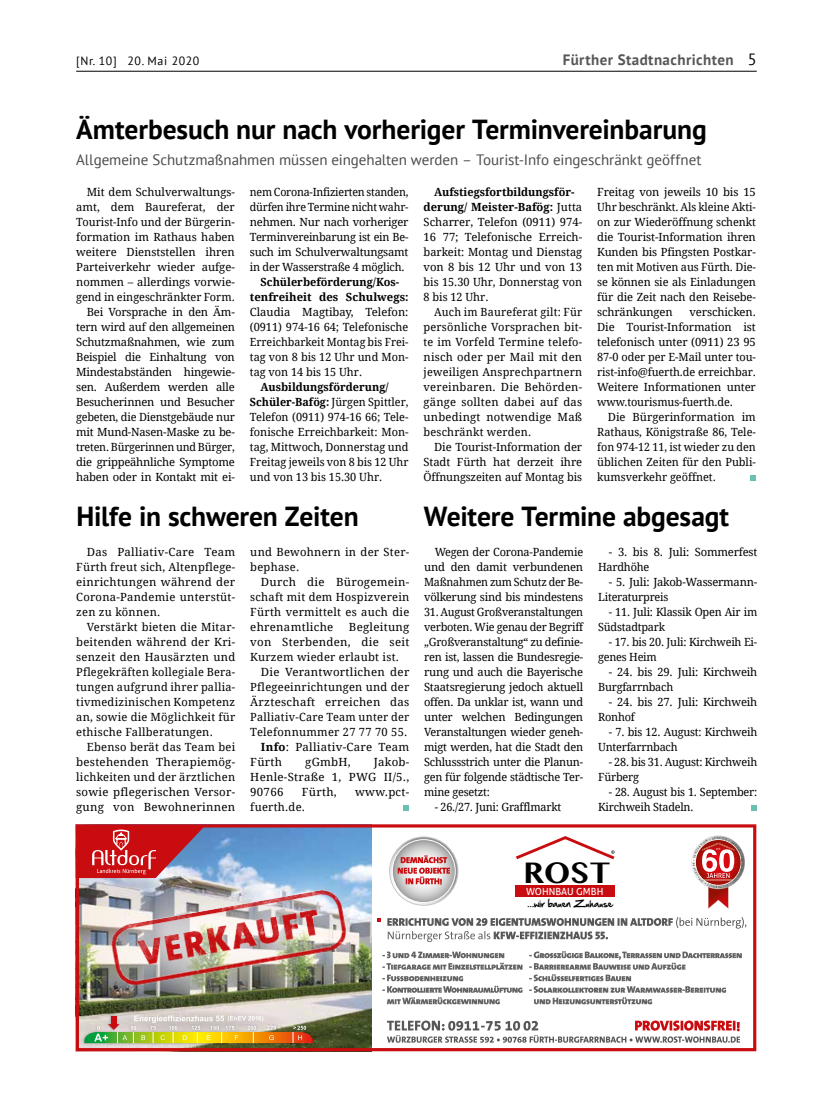
<style>
.page{position:relative;width:833px;height:1117px;background:#fff}
.page>*{position:absolute;margin:0;border:0;box-sizing:border-box;transform-origin:0 0}
.t1{font:700 29.38px "Bangla MN";color:#000}
.t2{font:700 27.5px "PT Sans";letter-spacing:-.005em;color:#000}
.t3{font:15px "PT Sans";letter-spacing:-.005em;color:#4a4a49}
.t4{font:700 15px "PT Sans";letter-spacing:.03em;color:#575756}
.t5{font:11.88px "PT Sans";letter-spacing:.05em;color:#000}
.t6{font:11.25px/15px "Droid Serif";color:#000;text-align:justify}
.t7{font:11.25px/15px "Droid Serif";letter-spacing:-.02em;color:#000}
.t8{font:11.25px/15px "Droid Serif";color:#000;text-align:justify;scale:.96 1}
.t9{font:11.25px/15px "Droid Serif";letter-spacing:.025em;color:#000}
.t10{font:11.25px/15px "Droid Serif";color:#000;text-align:justify;scale:.95 1}
.t11{font:700 11.25px/15px "Droid Serif";color:#000;text-align:center}
.t12{font:9.75px "Aller";color:#fff}
.t13{font:8.62px "Hand Of Sean";color:#000}
.s1{font-weight:400;font-size:16.25px;color:#000}
.s2{font-weight:700}
</style>
<div class="page">
<hr style="left:76px;top:71px;width:680px;height:1px;background:#000">
<svg style="left:750px;top:475px;width:6px;height:5px"></svg>
<svg style="left:403px;top:805px;width:6px;height:5px"></svg>
<svg style="left:751px;top:805px;width:6px;height:5px"></svg>
<img style="left:80px;top:828px;width:292px;height:218px">
<div style="left:515px;top:885px;width:99px;height:11px;background:#c90c0f"></div>
<svg style="left:516px;top:836px;width:99px;height:24px"></svg>
<svg style="left:387px;top:1020px;width:353px;height:22px"></svg>
<svg style="left:80px;top:828px;width:125px;height:14px;background:#c42228"></svg>
<svg style="left:529px;top:951px;width:213px;height:53px"></svg>
<svg style="left:393px;top:951px;width:129px;height:53px"></svg>
<div style="left:82px;top:1013px;width:233px;height:32px;background:#000;opacity:.26"></div>
<svg style="left:80px;top:1032px;width:233px;height:10px;background:#c6b027"></svg>
<img style="left:80px;top:842px;width:313px;height:190px">
<img style="left:100px;top:877px;width:258px;height:120px">
<svg style="left:387px;top:916px;width:360px;height:25px"></svg>
<div style="left:76px;top:824px;width:680px;height:226px;border:3px solid #c90c0f"></div>
<svg style="left:389px;top:836px;width:69px;height:69px"></svg>
<div style="left:389px;top:836px;width:69px;height:69px;border:1px solid #c6c6c6;border-radius:50%"></div>
<svg style="left:392px;top:839px;width:63px;height:63px"></svg>
<div style="left:392px;top:839px;width:63px;height:63px;border:1px solid #fff;border-radius:50%"></div>
<svg style="left:398px;top:855px;width:52px;height:29px"></svg>
<svg style="left:691px;top:835px;width:54px;height:73px"></svg>
<p class="t5" style="left:76px;top:53px;width:125px">[Nr. 10] 20. Mai 2020</p>
<h3 class="t4" style="left:562px;top:50px;width:196px">Fürther Stadtnachrichten <span class="s1">5</span></h3>
<h2 class="t2" style="left:76px;top:111px;width:632px">Ämterbesuch nur nach vorheriger Terminvereinbarung</h2>
<h3 class="t3" style="left:76px;top:150px;width:627px">Allgemeine Schutzmaßnahmen müssen eingehalten werden – Tourist-Info eingeschränkt geöffnet</h3>
<p class="t7" style="left:76px;top:184px;width:160px;text-align:right">Mit dem Schulverwaltungs&shy;amt, dem Baureferat, der<br>Tourist-Info und der Bürgerin&shy;formation im Rathaus haben weitere Dienststellen ihren<br>Parteiverkehr wieder aufge&shy;nommen – allerdings vorwie&shy;gend in eingeschränkter Form.<br>Bei Vorsprache in den Äm&shy;tern wird auf den allgemeinen<br>Schutzmaßnahmen, wie zum<br>Beispiel die Einhaltung von<br>Mindestabständen hingewie&shy;sen. Außerdem werden alle<br>Besucherinnen und Besucher gebeten, die Dienstgebäude nur mit Mund-Nasen-Maske zu be&shy;treten. Bürgerinnen und Bürger, die grippeähnliche Symptome haben oder in Kontakt mit ei-</p>
<p class="t10" style="left:250px;top:184px;width:168px">nem Corona-Infizierten standen, dürfen ihre Termine nicht wahr&shy;nehmen. Nur nach vorheriger Terminvereinbarung ist ein Be&shy;such im Schulverwaltungsamt in der Wasserstraße 4 möglich.</p>
<p class="t11" style="left:250px;top:274px;width:160px">Schülerbeförderung/Kos&shy;tenfreiheit des Schulwegs:</p>
<p class="t6" style="left:250px;top:304px;width:160px">Claudia Magtibay, Telefon: (0911) 974-16 64; Telefonische Erreichbarkeit Montag bis Frei&shy;tag von 8 bis 12 Uhr und Mon&shy;tag von 14 bis 15 Uhr.</p>
<p class="t8" style="left:250px;top:379px;width:167px;text-align:left;text-indent:11px"><span class="s2">Ausbildungsförderung/<br>Schüler-Bafög:</span> Jürgen Spittler,<br>Telefon (0911) 974-16 66; Tele&shy;fonische Erreichbarkeit: Mon&shy;tag, Mittwoch, Donnerstag und<br>Freitag jeweils von 8 bis 12 Uhr und von 13 bis 15.30 Uhr.</p>
<h2 class="t2" style="left:77px;top:498px;width:283px">Hilfe in schweren Zeiten</h2>
<p class="t6" style="left:76px;top:544px;width:161px;text-indent:11px">Das Palliativ-Care Team Fürth freut sich, Altenpflege&shy;einrichtungen während der Corona-Pandemie unterstüt&shy;zen zu können.</p>
<p class="t6" style="left:76px;top:619px;width:161px;text-indent:11px">Verstärkt bieten die Mitar&shy;beitenden während der Kri&shy;senzeit den Hausärzten und Pflegekräften kollegiale Bera&shy;tungen aufgrund ihrer pallia&shy;tivmedizinischen Kompetenz an, sowie die Möglichkeit für ethische Fallberatungen.</p>
<p class="t6" style="left:76px;top:739px;width:161px;text-indent:11px">Ebenso berät das Team bei bestehenden Therapiemög&shy;lichkeiten und der ärztlichen sowie pflegerischen Versor&shy;gung von Bewohnerinnen</p>
<p class="t9" style="left:250px;top:544px;width:161px">und Bewohnern in der Ster&shy;bephase.</p>
<p class="t6" style="left:250px;top:574px;width:161px;text-indent:11px">Durch die Bürogemein&shy;schaft mit dem Hospizverein Fürth vermittelt es auch die ehrenamtliche</p>
<p class="t9" style="left:349px;top:619px;width:62px">Begleitung</p>
<p class="t9" style="left:250px;top:634px;width:161px">von Sterbenden, die seit</p>
<p class="t9" style="left:250px;top:649px;width:150px">Kurzem wieder erlaubt ist.</p>
<p class="t9" style="left:261px;top:664px;width:150px">Die Verantwortlichen der</p>
<p class="t9" style="left:250px;top:679px;width:161px">Pflegeeinrichtungen und der</p>
<p class="t9" style="left:250px;top:694px;width:161px">Ärzteschaft erreichen das</p>
<p class="t9" style="left:250px;top:709px;width:161px">Palliativ-Care Team unter der</p>
<p class="t9" style="left:250px;top:724px;width:158px">Telefonnummer 27 77 70 55.</p>
<p class="t9" style="left:261px;top:739px;width:150px"><span class="s2">Info</span>: Palliativ-Care Team</p>
<p class="t6" style="left:250px;top:754px;width:33px">Fürth</p>
<p class="t6" style="left:305px;top:754px;width:47px">gGmbH,</p>
<p class="t6" style="left:250px;top:754px;width:161px;text-indent:123px">Jakob-Henle-Straße 1, PWG II/5., 90766</p>
<p class="t6" style="left:302px;top:784px;width:36px">Fürth,</p>
<p class="t6" style="left:355px;top:784px;width:56px">www.pct-</p>
<p class="t9" style="left:250px;top:799px;width:56px">fuerth.de.</p>
<p class="t6" style="left:423px;top:184px;width:160px;text-align:left;text-indent:11px"><span class="s2">Aufstiegsfortbildungsför&shy;derung/ Meister-Bafög:</span> Jutta<br>Scharrer, Telefon (0911) 974-<br>16 77; Telefonische Erreich&shy;barkeit: Montag und Dienstag von 8 bis 12 Uhr und von 13 bis 15.30 Uhr, Donnerstag von<br>8 bis 12 Uhr.</p>
<p class="t8" style="left:423px;top:304px;width:167px;text-indent:11px">Auch im Baureferat gilt: Für persönliche Vorsprachen bit&shy;te im Vorfeld Termine telefo&shy;nisch oder per Mail mit den jeweiligen Ansprechpartnern vereinbaren. Die Behörden&shy;gänge sollten dabei auf das unbedingt notwendige Maß beschränkt werden.</p>
<p class="t6" style="left:423px;top:439px;width:160px;text-indent:11px">Die Tourist-Information der Stadt Fürth hat derzeit ihre Öffnungszeiten auf Montag bis</p>
<p class="t6" style="left:597px;top:184px;width:160px">Freitag von jeweils 10 bis 15<br>Uhr beschränkt. Als kleine Akti&shy;on zur Wiederöffnung schenkt die Tourist-Information ihren Kunden bis Pfingsten Postkar&shy;ten mit Motiven aus Fürth. Die&shy;se können sie als Einladungen für die Zeit nach den Reisebe&shy;schränkungen</p>
<p class="t6" style="left:597px;top:304px;width:160px;text-indent:92px">verschicken.<br>Die Tourist-Information ist telefonisch unter (0911) 23 95<br>87-0 oder per E-Mail unter tou&shy;rist-info@fuerth.de erreichbar.<br>Weitere Informationen unter www.tourismus-fuerth.de.</p>
<p class="t6" style="left:597px;top:409px;width:160px;text-indent:11px">Die Bürgerinformation im Rathaus, Königstraße 86, Tele&shy;fon 974-12 11, ist wieder zu den üblichen Zeiten für den Publi&shy;kumsverkehr geöffnet.</p>
<h2 class="t2" style="left:424px;top:498px;width:307px">Weitere Termine abgesagt</h2>
<p class="t6" style="left:424px;top:544px;width:161px;text-indent:11px">Wegen der Corona-Pandemie und den damit verbundenen Maßnahmen zum Schutz der Be&shy;völkerung sind bis mindestens</p>
<p class="t8" style="left:424px;top:604px;width:167px">31. August Großveranstaltungen verboten. Wie genau der Begriff „Großveranstaltung“ zu definie&shy;ren ist, lassen die Bundesregie&shy;rung und auch die Bayerische Staatsregierung jedoch aktuell offen. Da unklar ist, wann und unter welchen Bedingungen Veranstaltungen wieder geneh&shy;migt werden, hat die Stadt den Schlussstrich unter die Planun&shy;gen für folgende städtische Ter&shy;mine gesetzt:</p>
<p class="t7" style="left:435px;top:799px;width:128px">- 26./27. Juni: Grafflmarkt</p>
<p class="t7" style="left:598px;top:544px;width:161px;text-indent:11px">- 3. bis 8. Juli: Sommerfest<br>Hardhöhe</p>
<p class="t7" style="left:598px;top:574px;width:161px;text-indent:11px">- 5. Juli: Jakob-Wassermann-<br>Literaturpreis</p>
<p class="t7" style="left:598px;top:604px;width:161px;text-indent:11px">- 11. Juli: Klassik Open Air im<br>Südstadtpark</p>
<p class="t7" style="left:598px;top:634px;width:161px;text-indent:11px">- 17. bis 20. Juli: Kirchweih Ei&shy;genes Heim</p>
<p class="t7" style="left:598px;top:664px;width:161px;text-indent:11px">- 24. bis 29. Juli: Kirchweih<br>Burgfarrnbach</p>
<p class="t7" style="left:598px;top:694px;width:161px;text-indent:11px">- 24. bis 27. Juli: Kirchweih<br>Ronhof</p>
<p class="t7" style="left:598px;top:724px;width:161px;text-indent:11px">- 7. bis 12. August: Kirchweih<br>Unterfarrnbach</p>
<p class="t7" style="left:598px;top:754px;width:161px;text-indent:11px">- 28. bis 31. August: Kirchweih<br>Fürberg</p>
<p class="t7" style="left:598px;top:784px;width:161px;text-indent:11px">- 28. August bis 1. September:<br>Kirchweih Stadeln.</p>
<h1 class="t1" style="left:523px;top:853px;width:89px">ROST</h1>
<p class="t12" style="left:526px;top:885px;width:79px">WOHNBAU GMBH</p>
<p class="t13" style="left:527px;top:895px;width:86px">...wir bauen Zuhause</p>
</div>
